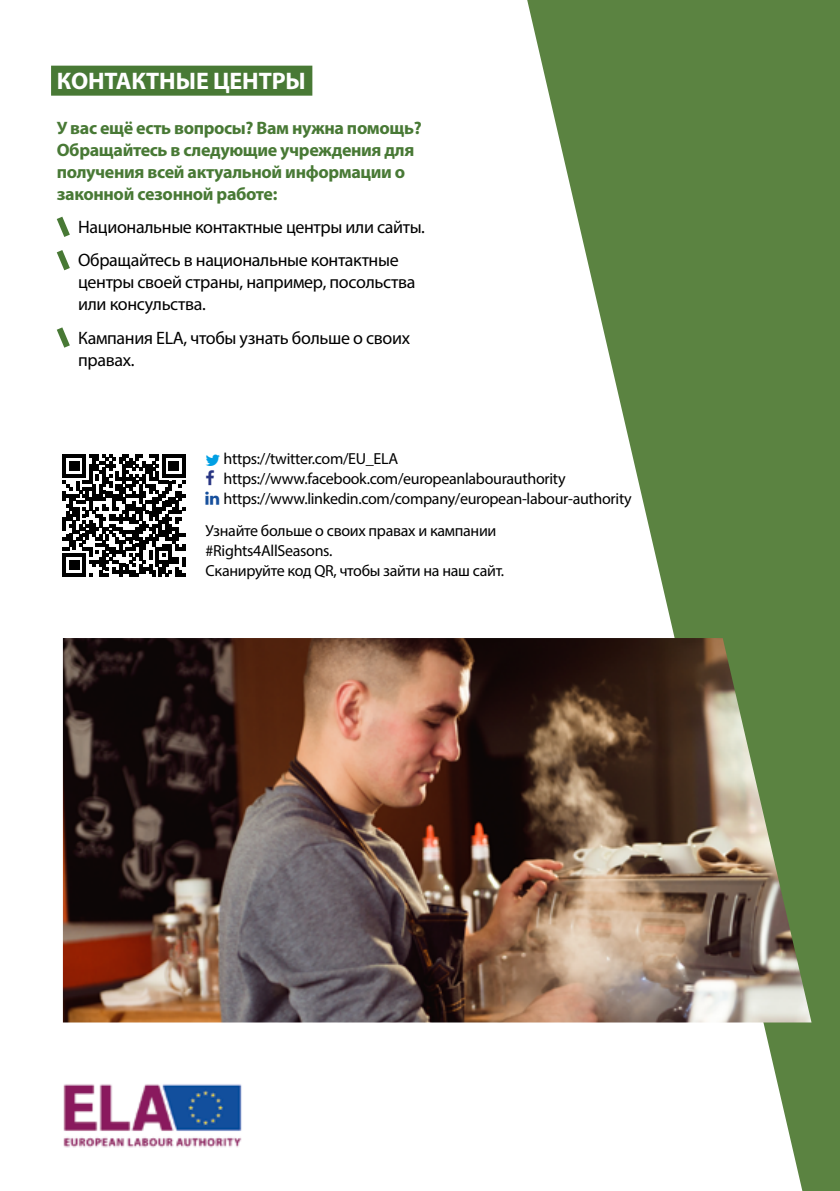
<style>
.page{position:relative;width:840px;height:1191px;background:#fff}
.page>*{position:absolute;margin:0;border:0;box-sizing:border-box;transform-origin:0 0}
.Titel_Black_Surligne{font:700 24px "Myriad Pro";letter-spacing:-.005em;color:#fff}
.Body{font:18px/22px "Myriad Pro";letter-spacing:-.02em;color:#000}
.Body_Bold_Green{font:700 18px/22px "Myriad Pro";letter-spacing:-.02em;color:#487935}
.Body_White{font:16px/20px "Myriad Pro";letter-spacing:-.02em;color:#000}
</style>
<div class="page">
<svg style="left:527px;top:0;width:312px;height:1191px;fill:#5b8341"></svg>
<div style="left:51px;top:66px;width:261px;height:30px;background:#487935"></div>
<svg style="left:56px;top:216px;width:14px;height:55px"></svg>
<svg style="left:56px;top:327px;width:14px;height:21px"></svg>
<img style="left:63px;top:1084px;width:179px;height:64px">
<svg style="left:63px;top:454px;width:122px;height:123px"></svg>
<img style="left:63px;top:638px;width:748px;height:384px">
<p class="Titel_Black_Surligne" style="left:57px;top:65px;width:250px">КОНТАКТНЫЕ ЦЕНТРЫ</p>
<p class="Body_Bold_Green" style="left:57px;top:116px;width:366px">У вас ещё есть вопросы? Вам нужна помощь?<br>Обращайтесь в следующие учреждения для получения всей актуальной информации о законной сезонной работе:</p>
<p class="Body" style="left:78px;top:216px;width:348px">Национальные контактные центры или сайты.</p>
<p class="Body" style="left:78px;top:249px;width:338px">Обращайтесь в национальные контактные центры своей страны, например, посольства или консульства.</p>
<p class="Body" style="left:78px;top:326px;width:333px">Кампания ELA, чтобы узнать больше о своих правах.</p>
<p class="Body_White" style="left:223px;top:449px;width:409px">https://twitter.com/EU_ELA https://www.facebook.com/europeanlabourauthority https://www.linkedin.com/company/european-labour-authority</p>
<p class="Body_White" style="left:205px;top:520px;width:300px">Узнайте больше о своих правах и кампании #Rights4AllSeasons.<br>Сканируйте код QR, чтобы зайти на наш сайт.</p>
</div>
